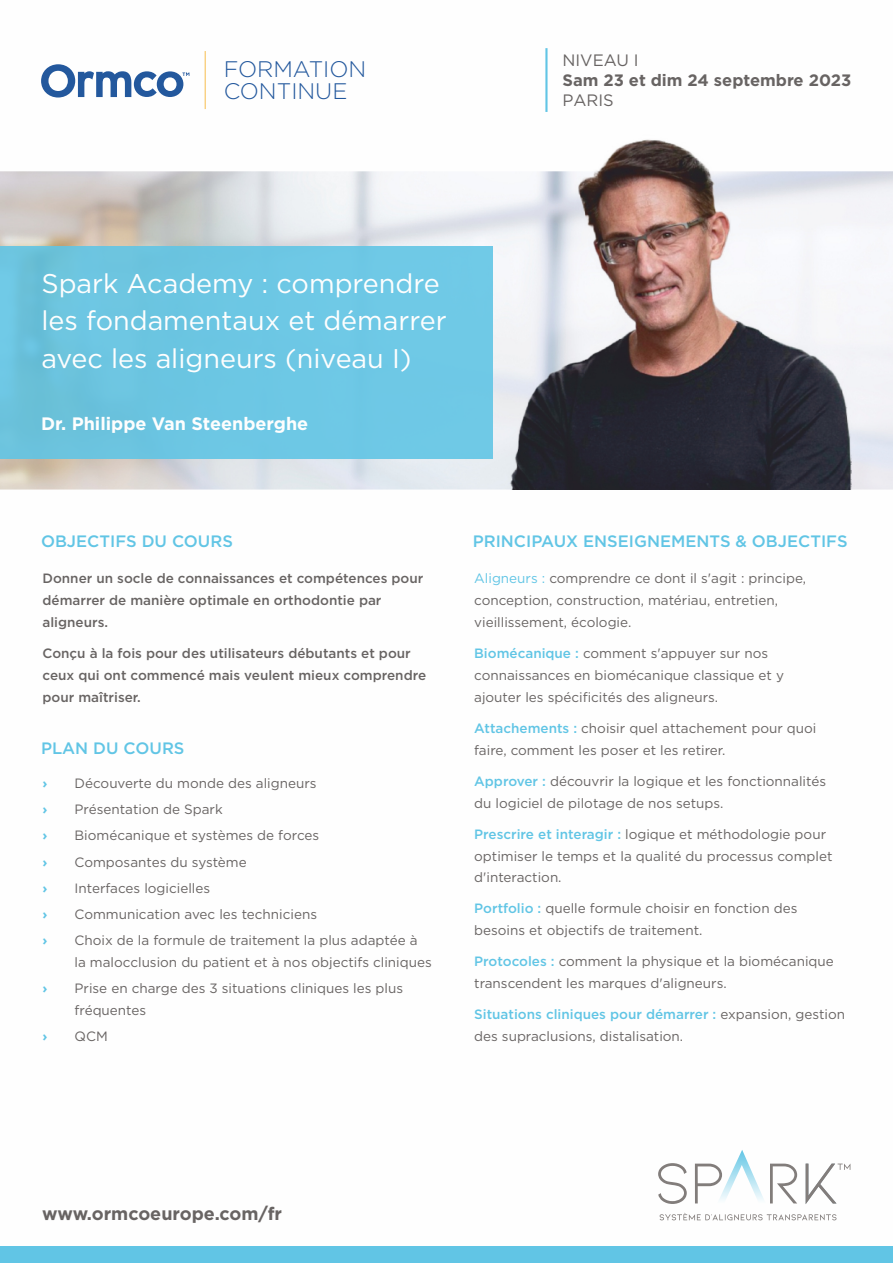
<style>
.page{position:relative;width:893px;height:1263px;background:#fff}
.page>*{position:absolute;margin:0;border:0;box-sizing:border-box;transform-origin:0 0}
.t1{font:27px/37.3px "Gotham";color:#fefefe}
.t2{font:300 22.5px/22.5px "Gotham";color:#23589d}
.t3{font:700 18px "Gotham";color:#fefefe}
.t4{font:700 18px "Gotham";color:#686463}
.t5{font:500 16.5px "Gotham";color:#61c5e5}
.t6{font:700 16.5px "Gotham";color:#686463}
.t7{font:16.5px "Gotham";color:#686463}
.t8{font:13.5px/21.9px "Gotham";color:#686463}
.t9{font:500 13.5px/21.9px "Gotham";color:#686463}
.t10{font:700 13.5px "Gotham";color:#61c5e5}
.s1{color:#61c5e5}
.s2{font-weight:500;color:#61c5e5}
</style>
<div class="page">
<img style="left:0;top:171px;width:893px;height:318px">
<div style="left:0;top:247px;width:493px;height:212px;background:#6dc7e3"></div>
<div style="left:0;top:1246px;width:893px;height:17px;background:#61c5e5"></div>
<svg style="left:41px;top:64px;width:148px;height:34px"></svg>
<hr style="left:205px;top:51px;width:1px;height:58px;background:#f7be4e">
<hr style="left:545px;top:48px;width:2px;height:64px;background:#61c5e5">
<img style="left:433px;top:139px;width:443px;height:350px">
<svg style="left:658px;top:1163px;width:29px;height:41px"></svg>
<svg style="left:695px;top:1150px;width:102px;height:53px"></svg>
<svg style="left:806px;top:1163px;width:44px;height:41px"></svg>
<svg style="left:660px;top:1213px;width:176px;height:7px"></svg>
<h2 class="t2" style="left:224px;top:59px;width:144px">FORMATION<br>CONTINUE</h2>
<h1 class="t1" style="left:41px;top:266px;width:407px">Spark Academy : comprendre les fondamentaux et démarrer avec les aligneurs (niveau I)</h1>
<h3 class="t3" style="left:41px;top:415px;width:269px">Dr. Philippe Van Steenberghe</h3>
<p class="t7" style="left:562px;top:53px;width:78px">NIVEAU I</p>
<p class="t6" style="left:562px;top:73px;width:290px">Sam 23 et dim 24 septembre 2023</p>
<p class="t7" style="left:562px;top:92px;width:53px">PARIS</p>
<p class="t5" style="left:41px;top:534px;width:193px">OBJECTIFS DU COURS</p>
<p class="t5" style="left:473px;top:534px;width:376px">PRINCIPAUX ENSEIGNEMENTS &amp; OBJECTIFS</p>
<p class="t9" style="left:43px;top:568px;width:382px">Donner un socle de connaissances et compétences pour démarrer de manière optimale en orthodontie par aligneurs.</p>
<p class="t9" style="left:43px;top:643px;width:385px">Conçu à la fois pour des utilisateurs débutants et pour ceux qui ont commencé mais veulent mieux comprendre pour maîtriser.</p>
<p class="t5" style="left:41px;top:741px;width:145px">PLAN DU COURS</p>
<p class="t10" style="left:43px;top:777px;width:7px">›</p>
<p class="t8" style="left:75px;top:773px;width:244px">Découverte du monde des aligneurs</p>
<p class="t10" style="left:43px;top:803px;width:7px">›</p>
<p class="t8" style="left:75px;top:799px;width:150px">Présentation de Spark</p>
<p class="t10" style="left:43px;top:830px;width:7px">›</p>
<p class="t8" style="left:75px;top:825px;width:246px">Biomécanique et systèmes de forces</p>
<p class="t10" style="left:43px;top:856px;width:7px">›</p>
<p class="t8" style="left:75px;top:852px;width:174px">Composantes du système</p>
<p class="t10" style="left:43px;top:882px;width:7px">›</p>
<p class="t8" style="left:75px;top:878px;width:137px">Interfaces logicielles</p>
<p class="t10" style="left:43px;top:908px;width:7px">›</p>
<p class="t8" style="left:75px;top:904px;width:244px">Communication avec les techniciens</p>
<p class="t10" style="left:43px;top:934px;width:7px">›</p>
<p class="t8" style="left:75px;top:930px;width:359px">Choix de la formule de traitement la plus adaptée à la malocclusion du patient et à nos objectifs cliniques</p>
<p class="t10" style="left:43px;top:982px;width:7px">›</p>
<p class="t8" style="left:75px;top:978px;width:330px">Prise en charge des 3 situations cliniques les plus fréquentes</p>
<p class="t10" style="left:43px;top:1030px;width:7px">›</p>
<p class="t8" style="left:75px;top:1026px;width:35px">QCM</p>
<p class="t8" style="left:474px;top:568px;width:334px"><span class="s1">Aligneurs :</span> comprendre ce dont il s'agit : principe, conception, construction, matériau, entretien, vieillissement, écologie.</p>
<p class="t8" style="left:474px;top:643px;width:311px"><span class="s2">Biomécanique :</span> comment s'appuyer sur nos connaissances en biomécanique classique et y ajouter les spécificités des aligneurs.</p>
<p class="t8" style="left:474px;top:718px;width:344px"><span class="s2">Attachements :</span> choisir quel attachement pour quoi faire, comment les poser et les retirer.</p>
<p class="t8" style="left:474px;top:771px;width:353px"><span class="s2">Approver :</span> découvrir la logique et les fonctionnalités du logiciel de pilotage de nos setups.</p>
<p class="t8" style="left:474px;top:824px;width:360px"><span class="s2">Prescrire et interagir :</span> logique et méthodologie pour optimiser le temps et la qualité du processus complet d'interaction.</p>
<p class="t8" style="left:474px;top:898px;width:325px"><span class="s2">Portfolio :</span> quelle formule choisir en fonction des besoins et objectifs de traitement.</p>
<p class="t8" style="left:474px;top:951px;width:361px"><span class="s2">Protocoles :</span> comment la physique et la biomécanique transcendent les marques d'aligneurs.</p>
<p class="t8" style="left:474px;top:1004px;width:372px"><span class="s2">Situations cliniques pour démarrer :</span> expansion, gestion des supraclusions, distalisation.</p>
<h3 class="t4" style="left:42px;top:1206px;width:241px">www.ormcoeurope.com/fr</h3>
</div>
